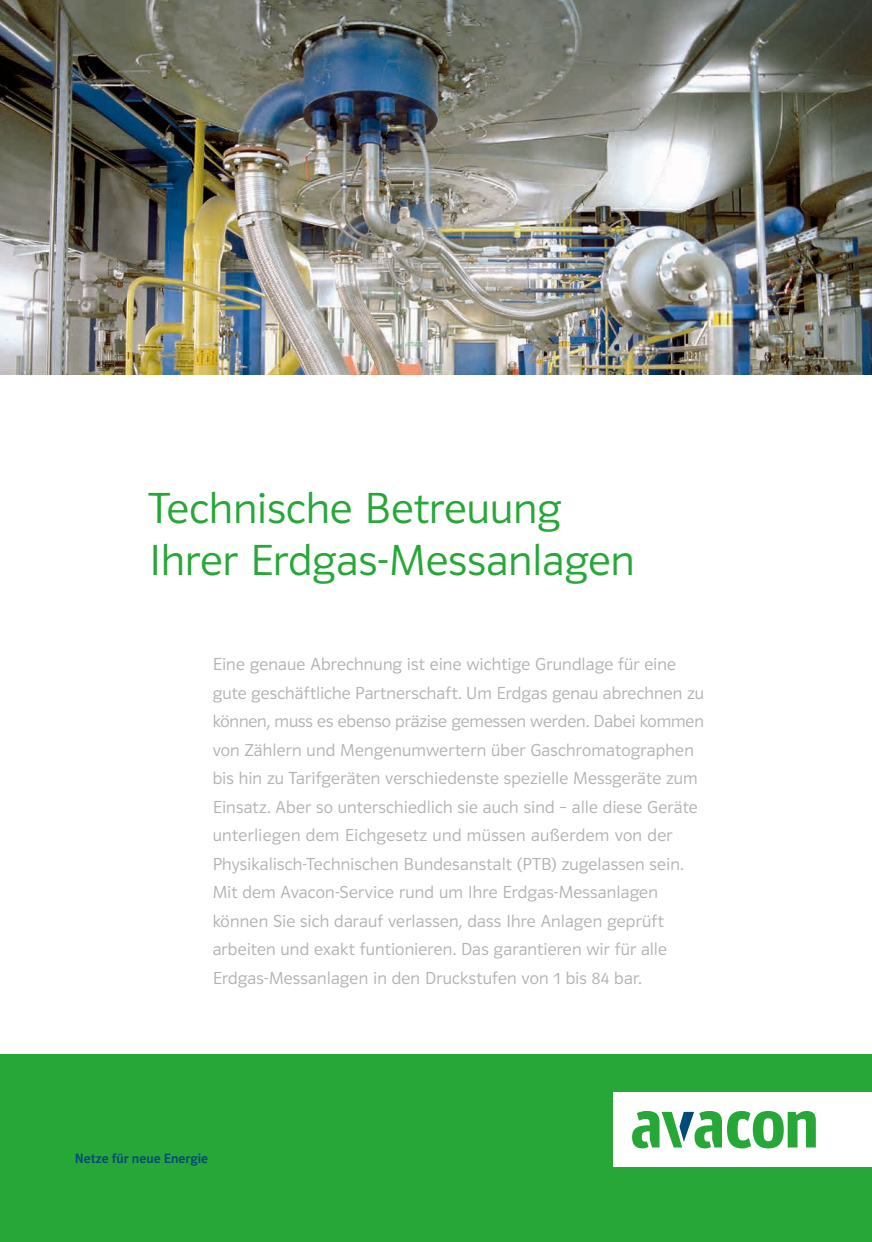
<style>
.page{position:relative;width:872px;height:1242px;background:#fff}
.page>*{position:absolute;margin:0;border:0;box-sizing:border-box;transform-origin:0 0}
.t1{font:45px/52.5px "Polo 22 K Leicht";letter-spacing:.005em;color:#27a737}
.t2{font:18px/28.5px "Polo 22 K Leicht";letter-spacing:.01em;color:#b3b2b2}
.t3{font:13.95px "Polo 22 K Krftg";letter-spacing:.005em;color:#00497b}
</style>
<div class="page">
<img style="left:0;top:0;width:872px;height:374px">
<div style="left:0;top:1054px;width:872px;height:188px;background:#27a737"></div>
<div style="left:613px;top:1092px;width:259px;height:75px;background:#fff"></div>
<svg style="left:632px;top:1111px;width:184px;height:37px"></svg>
<h1 class="t1" style="left:149px;top:482px;width:487px">Technische Betreuung<br>Ihrer Erdgas-Messanlagen</h1>
<p class="t2" style="left:213px;top:650px;width:493px">Eine genaue Abrechnung ist eine wichtige Grundlage für eine gute geschäftliche Partnerschaft. Um Erdgas genau abrechnen zu können, muss es ebenso präzise gemessen werden. Dabei kommen von Zählern und Mengenumwertern über Gaschromatographen bis hin zu Tarifgeräten verschiedenste spezielle Messgeräte zum Einsatz. Aber so unterschiedlich sie auch sind – alle diese Geräte unterliegen dem Eichgesetz und müssen außerdem von der Physikalisch-Technischen Bundesanstalt (PTB) zugelassen sein.<br>Mit dem Avacon-Service rund um Ihre Erdgas-Messanlagen können Sie sich darauf verlassen, dass Ihre Anlagen geprüft arbeiten und exakt funtionieren. Das garantieren wir für alle Erdgas-Messanlagen in den Druckstufen von 1 bis 84 bar.</p>
<p class="t3" style="left:75px;top:1151px;width:135px">Netze für neue Energie</p>
</div>
